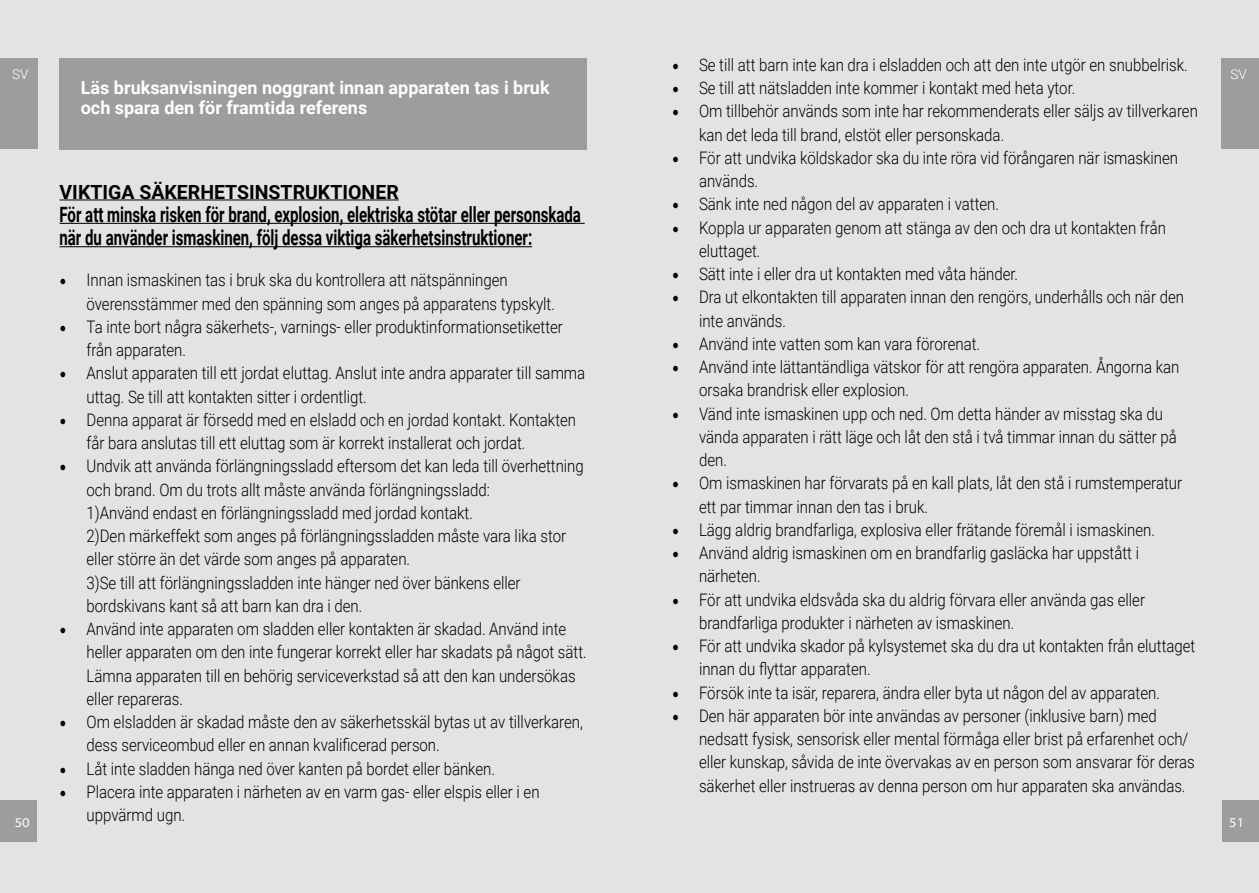
<style>
.page{position:relative;width:1259px;height:893px;background:#e3e3e3}
.page>*{position:absolute;margin:0;border:0;box-sizing:border-box;transform-origin:0 0}
.t1{font:700 21.15px/23.4px "Roboto";color:#000;scale:.71 1}
.t2{font:700 19.5px "Roboto";color:#000}
.t3{font:700 18px/19.5px "Roboto";color:#fff}
.t4{font:300 17.25px/23.2px "Roboto";color:#000;scale:.87 1}
.t5{font:13.5px "Myriad Variable Concept";color:#fff}
.t6{font:300 13.5px "Roboto";color:#fff}
.s1{font-family:"Minion Pro";font-weight:400;font-size:20.7px}
</style>
<div class="page">
<div style="left:0;top:801px;width:37px;height:41px;background:#9d9d9c"></div>
<div style="left:1221px;top:801px;width:38px;height:41px;background:#9d9d9c"></div>
<hr style="left:60px;top:199px;width:339px;height:1px;background:#000">
<hr style="left:60px;top:223px;width:525px;height:1px;background:#000">
<hr style="left:60px;top:246px;width:472px;height:1px;background:#000">
<div style="left:0;top:58px;width:37px;height:91px;background:#9d9d9c"></div>
<div style="left:1221px;top:58px;width:38px;height:91px;background:#9d9d9c"></div>
<div style="left:60px;top:58px;width:527px;height:92px;background:#9d9d9c"></div>
<p class="t4" style="left:672px;top:52px;width:594px"><span class="s1">•</span> Se till att barn inte kan dra i elsladden och att den inte utgör en snubbelrisk.</p>
<p class="t4" style="left:672px;top:76px;width:465px"><span class="s1">•</span> Se till att nätsladden inte kommer i kontakt med heta ytor.</p>
<p class="t4" style="left:699px;top:99px;width:575px;text-indent:-27px"><span class="s1">•</span> Om tillbehör används som inte har rekommenderats eller säljs av tillverkaren kan det leda till brand, elstöt eller personskada.</p>
<p class="t4" style="left:699px;top:145px;width:552px;text-indent:-27px"><span class="s1">•</span> För att undvika köldskador ska du inte röra vid förångaren när ismaskinen används.</p>
<p class="t4" style="left:672px;top:192px;width:377px"><span class="s1">•</span> Sänk inte ned någon del av apparaten i vatten.</p>
<p class="t4" style="left:699px;top:215px;width:538px;text-indent:-27px"><span class="s1">•</span> Koppla ur apparaten genom att stänga av den och dra ut kontakten från eluttaget.</p>
<p class="t4" style="left:672px;top:262px;width:399px"><span class="s1">•</span> Sätt inte i eller dra ut kontakten med våta händer.</p>
<p class="t4" style="left:699px;top:285px;width:559px;text-indent:-27px"><span class="s1">•</span> Dra ut elkontakten till apparaten innan den rengörs, underhålls och när den inte används.</p>
<p class="t4" style="left:672px;top:331px;width:356px"><span class="s1">•</span> Använd inte vatten som kan vara förorenat.</p>
<p class="t4" style="left:699px;top:355px;width:553px;text-indent:-27px"><span class="s1">•</span> Använd inte lättantändliga vätskor för att rengöra apparaten. Ångorna kan orsaka brandrisk eller explosion.</p>
<p class="t4" style="left:699px;top:401px;width:550px;text-indent:-27px"><span class="s1">•</span> Vänd inte ismaskinen upp och ned. Om detta händer av misstag ska du vända apparaten i rätt läge och låt den stå i två timmar innan du sätter på den.</p>
<p class="t4" style="left:699px;top:471px;width:557px;text-indent:-27px"><span class="s1">•</span> Om ismaskinen har förvarats på en kall plats, låt den stå i rumstemperatur ett par timmar innan den tas i bruk.</p>
<p class="t4" style="left:672px;top:517px;width:556px"><span class="s1">•</span> Lägg aldrig brandfarliga, explosiva eller frätande föremål i ismaskinen.</p>
<p class="t4" style="left:699px;top:541px;width:507px;text-indent:-27px"><span class="s1">•</span> Använd aldrig ismaskinen om en brandfarlig gasläcka har uppstått i närheten.</p>
<p class="t4" style="left:699px;top:587px;width:514px;text-indent:-27px"><span class="s1">•</span> För att undvika eldsvåda ska du aldrig förvara eller använda gas eller brandfarliga produkter i närheten av ismaskinen.</p>
<p class="t4" style="left:699px;top:634px;width:572px;text-indent:-27px"><span class="s1">•</span> För att undvika skador på kylsystemet ska du dra ut kontakten från eluttaget innan du flyttar apparaten.</p>
<p class="t4" style="left:672px;top:680px;width:562px"><span class="s1">•</span> Försök inte ta isär, reparera, ändra eller byta ut någon del av apparaten.</p>
<p class="t4" style="left:699px;top:703px;width:571px;text-indent:-27px"><span class="s1">•</span> Den här apparaten bör inte användas av personer (inklusive barn) med nedsatt fysisk, sensorisk eller mental förmåga eller brist på erfarenhet och/ eller kunskap, såvida de inte övervakas av en person som ansvarar för deras säkerhet eller instrueras av denna person om hur apparaten ska användas.</p>
<p class="t6" style="left:12px;top:65px;width:18px">SV</p>
<p class="t6" style="left:1230px;top:65px;width:18px">SV</p>
<p class="t3" style="left:81px;top:77px;width:470px">Läs bruksanvisningen noggrant innan apparaten tas i bruk och spara den för framtida referens</p>
<p class="t2" style="left:60px;top:178px;width:341px">VIKTIGA SÄKERHETSINSTRUKTIONER</p>
<p class="t1" style="left:60px;top:202px;width:736px">För att minska risken för brand, explosion, elektriska stötar eller personskada när du använder ismaskinen, följ dessa viktiga säkerhetsinstruktioner:</p>
<p class="t4" style="left:87px;top:268px;width:540px;text-indent:-27px"><span class="s1">•</span> Innan ismaskinen tas i bruk ska du kontrollera att nätspänningen överensstämmer med den spänning som anges på apparatens typskylt.</p>
<p class="t4" style="left:87px;top:315px;width:549px;text-indent:-27px"><span class="s1">•</span> Ta inte bort några säkerhets-, varnings- eller produktinformationsetiketter från apparaten.</p>
<p class="t4" style="left:87px;top:361px;width:575px;text-indent:-27px"><span class="s1">•</span> Anslut apparaten till ett jordat eluttag. Anslut inte andra apparater till samma uttag. Se till att kontakten sitter i ordentligt.</p>
<p class="t4" style="left:87px;top:408px;width:564px;text-indent:-27px"><span class="s1">•</span> Denna apparat är försedd med en elsladd och en jordad kontakt. Kontakten får bara anslutas till ett eluttag som är korrekt installerat och jordat.</p>
<p class="t4" style="left:87px;top:454px;width:573px;text-indent:-27px"><span class="s1">•</span> Undvik att använda förlängningssladd eftersom det kan leda till överhettning och brand. Om du trots allt måste använda förlängningssladd:<br>1)Använd endast en förlängningssladd med jordad kontakt.<br>2)Den märkeffekt som anges på förlängningssladden måste vara lika stor eller större än det värde som anges på apparaten.<br>3)Se till att förlängningssladden inte hänger ned över bänkens eller bordskivans kant så att barn kan dra i den.</p>
<p class="t4" style="left:87px;top:617px;width:576px;text-indent:-27px"><span class="s1">•</span> Använd inte apparaten om sladden eller kontakten är skadad. Använd inte heller apparaten om den inte fungerar korrekt eller har skadats på något sätt.<br>Lämna apparaten till en behörig serviceverkstad så att den kan undersökas eller repareras.</p>
<p class="t4" style="left:87px;top:710px;width:572px;text-indent:-27px"><span class="s1">•</span> Om elsladden är skadad måste den av säkerhetsskäl bytas ut av tillverkaren, dess serviceombud eller en annan kvalificerad person.</p>
<p class="t4" style="left:60px;top:756px;width:502px"><span class="s1">•</span> Låt inte sladden hänga ned över kanten på bordet eller bänken.</p>
<p class="t4" style="left:87px;top:780px;width:522px;text-indent:-27px"><span class="s1">•</span> Placera inte apparaten i närheten av en varm gas- eller elspis eller i en uppvärmd ugn.</p>
<p class="t5" style="left:15px;top:814px;width:17px">50</p>
<p class="t5" style="left:1229px;top:814px;width:17px">51</p>
</div>
